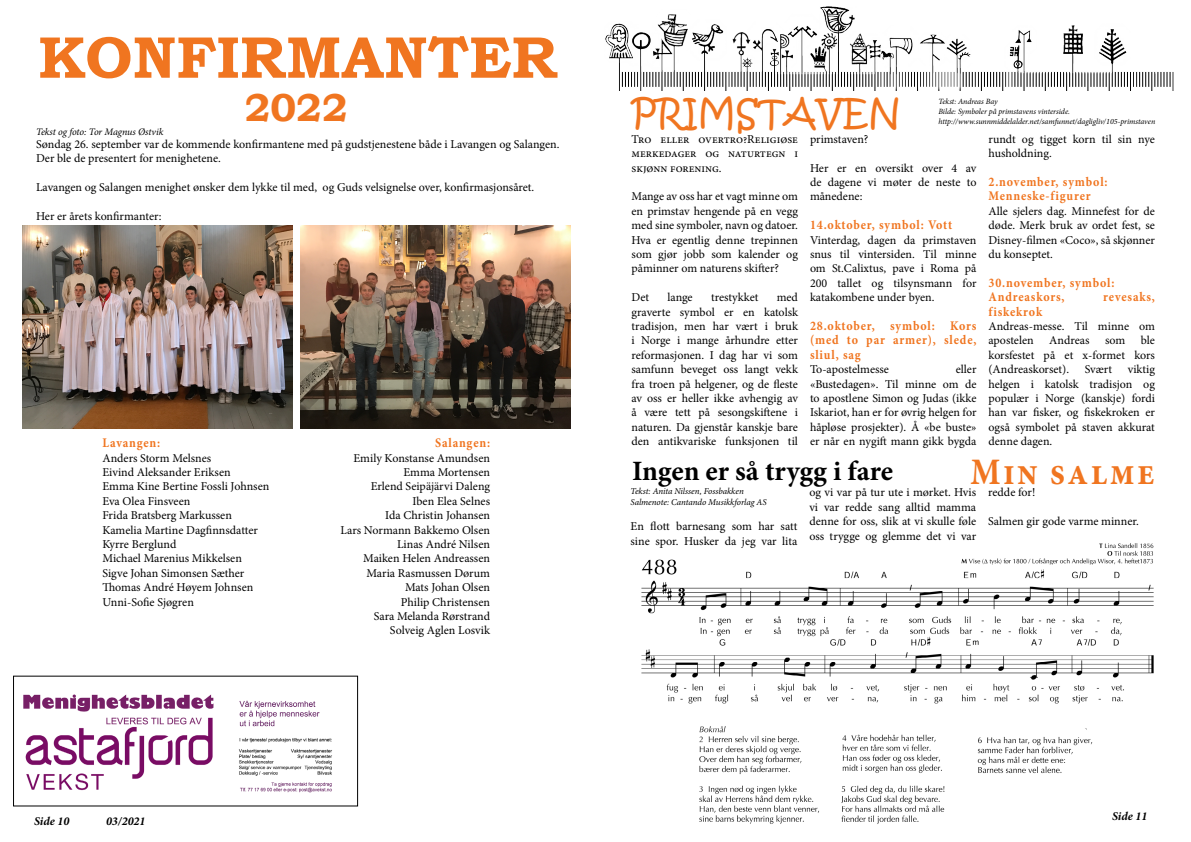
<style>
.page{position:relative;width:1191px;height:842px;background:#fff}
.page>*{position:absolute;margin:0;border:0;box-sizing:border-box;transform-origin:0 0}
.t1{font:700 59px "Bookman Old Style";color:#f07520}
.t2{font:700 39px "Bookman Old Style";color:#f07520}
.t3{font:700 37.4px "Minion Pro";letter-spacing:.07em;color:#f07520;scale:.91 1}
.t4{font:36px "Kristen ITC";color:#f07520}
.t5{font:700 28px "Minion Pro";letter-spacing:-.005em;color:#000}
.t6{font:700 13.2px/14.4px "Minion Pro";letter-spacing:.07em;color:#f07520;scale:.91 1}
.t7{font:12px/14.4px "Minion Pro";letter-spacing:-.005em;color:#000;text-align:justify}
.t8{font:italic 700 12px "Minion Pro";color:#000}
.t9{font:italic 10px "Minion Pro";letter-spacing:-.01em;color:#000}
.t10{font:italic 9px/10.8px "Minion Pro";letter-spacing:-.01em;color:#000}
.t11{font:italic 8px/9.6px "Minion Pro";letter-spacing:-.005em;color:#000}
</style>
<div class="page">
<img style="left:605px;top:6px;width:569px;height:84px">
<img style="left:641px;top:558px;width:408px;height:266px">
<svg style="left:1049px;top:543px;width:105px;height:231px"></svg>
<img style="left:22px;top:226px;width:270px;height:202px">
<img style="left:300px;top:226px;width:270px;height:202px">
<img style="left:23px;top:694px;width:309px;height:99px">
<h1 class="t1" style="left:38px;top:15px;width:521px">KONFIRMANTER</h1>
<h2 class="t2" style="left:245px;top:80px;width:104px">2022</h2>
<p class="t9" style="left:36px;top:124px;width:129px">Tekst og foto: Tor Magnus Østvik</p>
<p class="t7" style="left:36px;top:137px;width:525px">Søndag 26. september var de kommende konfirmantene med på gudstjenestene både i Lavangen og Salangen.<br>Der ble de presentert for menighetene.</p>
<p class="t7" style="left:36px;top:180px;width:500px">Lavangen og Salangen menighet ønsker dem lykke til med, og Guds velsignelse over, konfirmasjonsåret.</p>
<p class="t7" style="left:36px;top:209px;width:127px">Her er årets konfirmanter:</p>
<p class="t6" style="left:102px;top:435px;width:65px">Lavangen:</p>
<p class="t7" style="left:102px;top:450px;width:168px;text-align:left">Anders Storm Melsnes<br>Eivind Aleksander Eriksen<br>Emma Kine Bertine Fossli Johnsen<br>Eva Olea Finsveen<br>Frida Bratsberg Markussen<br>Kamelia Martine Dagfinnsdatter<br>Kyrre Berglund<br>Michael Marenius Mikkelsen<br>Sigve Johan Simonsen Sæther<br>Thomas André Høyem Johnsen<br>Unni-Sofie Sjøgren</p>
<p class="t8" style="left:34px;top:812px;width:37px">Side 10</p>
<p class="t8" style="left:106px;top:812px;width:41px">03/2021</p>
<p class="t6" style="left:435px;top:435px;width:62px">Salangen:</p>
<p class="t7" style="left:340px;top:450px;width:151px;text-align:right">Emily Konstanse Amundsen<br>Emma Mortensen<br>Erlend Seipäjärvi Daleng<br>Iben Elea Selnes<br>Ida Christin Johansen<br>Lars Normann Bakkemo Olsen<br>Linas André Nilsen<br>Maiken Helen Andreassen<br>Maria Rasmussen Dørum<br>Mats Johan Olsen<br>Philip Christensen<br>Sara Melanda Rørstrand<br>Solveig Aglen Losvik</p>
<h3 class="t4" style="left:631px;top:89px;width:270px">PRIMSTAVEN</h3>
<p class="t11" style="left:938px;top:97px;width:133px">Tekst: Andreas Bay<br>Bilde: Symboler på primstavens vinterside.</p>
<p class="t11" style="left:938px;top:116px;width:218px">http://www.sunnmiddelalder.net/samfunnet/dagligliv/105-primstaven</p>
<p class="t7" style="left:988px;top:132px;width:168px">rundt og tigget korn til sin nye husholdning.</p>
<p class="t6" style="left:988px;top:174px;width:132px">2.november, symbol:<br>Menneske-figurer</p>
<p class="t7" style="left:988px;top:204px;width:168px">Alle sjelers dag. Minnefest for de døde. Merk bruk av ordet fest, se Disney-filmen «Coco», så skjønner du konseptet.</p>
<p class="t6" style="left:988px;top:275px;width:140px">30.november, symbol:<br>Andreaskors,</p>
<p class="t7" style="left:631px;top:132px;width:168px">Tro eller overtro?Religiøse merkedager og naturtegn i skjønn forening.</p>
<p class="t7" style="left:631px;top:189px;width:168px">Mange av oss har et vagt minne om en primstav hengende på en vegg med sine symboler, navn og datoer.<br>Hva er egentlig denne trepinnen som gjør jobb som kalender og påminner om naturens skifter?</p>
<p class="t7" style="left:631px;top:290px;width:19px">Det</p>
<p class="t7" style="left:667px;top:290px;width:27px">lange</p>
<p class="t7" style="left:711px;top:290px;width:49px">trestykket</p>
<p class="t7" style="left:810px;top:132px;width:60px">primstaven?</p>
<p class="t7" style="left:810px;top:161px;width:168px">Her er en oversikt over 4 av de dagene vi møter de neste to månedene:</p>
<p class="t6" style="left:810px;top:218px;width:158px">14.oktober, symbol: Vott</p>
<p class="t7" style="left:810px;top:233px;width:168px">Vinterdag, dagen da primstaven snus til vintersiden. Til minne om St.Calixtus, pave i Roma på 200 tallet og tilsynsmann for katakombene under byen.</p>
<p class="t6" style="left:810px;top:318px;width:184px;text-align:justify">28.oktober, symbol: Kors (med to par armer), slede, sliul, sag</p>
<p class="t7" style="left:810px;top:362px;width:81px">To-apostelmesse</p>
<p class="t6" style="left:1103px;top:290px;width:58px">revesaks,</p>
<p class="t7" style="left:631px;top:290px;width:168px;text-indent:145px">med graverte symbol er en katolsk tradisjon, men har vært i bruk i Norge i mange århundre etter reformasjonen. I dag har vi som samfunn beveget oss langt vekk fra troen på helgener, og de fleste av oss er heller ikke avhengig av å være tett på sesongskiftene i naturen. Da gjenstår kanskje bare den antikvariske funksjonen til</p>
<p class="t6" style="left:988px;top:304px;width:60px">fiskekrok</p>
<p class="t7" style="left:988px;top:319px;width:168px">Andreas-messe. Til minne om apostelen</p>
<p class="t7" style="left:988px;top:333px;width:168px;text-indent:152px">ble korsfestet på et x-formet kors (Andreaskorset).</p>
<p class="t7" style="left:1049px;top:333px;width:42px">Andreas</p>
<p class="t7" style="left:1105px;top:333px;width:22px">som</p>
<p class="t7" style="left:810px;top:362px;width:168px;text-indent:146px">eller «Bustedagen». Til minne om de to apostlene Simon og Judas (ikke Iskariot, han er for øvrig helgen for håpløse prosjekter). Å «be buste» er når en nygift mann gikk bygda</p>
<p class="t7" style="left:988px;top:362px;width:168px;text-indent:139px">viktig helgen i katolsk tradisjon og populær i Norge (kanskje) fordi han var fisker, og fiskekroken er også symbolet på staven akkurat denne dagen.</p>
<p class="t7" style="left:1084px;top:362px;width:29px">Svært</p>
<h3 class="t5" style="left:632px;top:451px;width:263px">Ingen er så trygg i fare</h3>
<h3 class="t3" style="left:970px;top:446px;width:204px">Min salme</h3>
<p class="t10" style="left:630px;top:486px;width:137px">Tekst: Anita Nilssen, Fossbakken<br>Salmenote: Cantando Musikkforlag AS</p>
<p class="t7" style="left:630px;top:519px;width:168px">En flott barnesang som har satt sine spor. Husker da jeg var lita</p>
<p class="t7" style="left:809px;top:485px;width:168px">og vi var på tur ute i mørket. Hvis vi var redde sang alltid mamma denne for oss, slik at vi skulle føle oss trygge og glemme det vi var</p>
<p class="t7" style="left:988px;top:485px;width:49px">redde for!</p>
<p class="t7" style="left:988px;top:514px;width:152px">Salmen gir gode varme minner.</p>
<p class="t8" style="left:1112px;top:808px;width:37px">Side 11</p>
</div>
